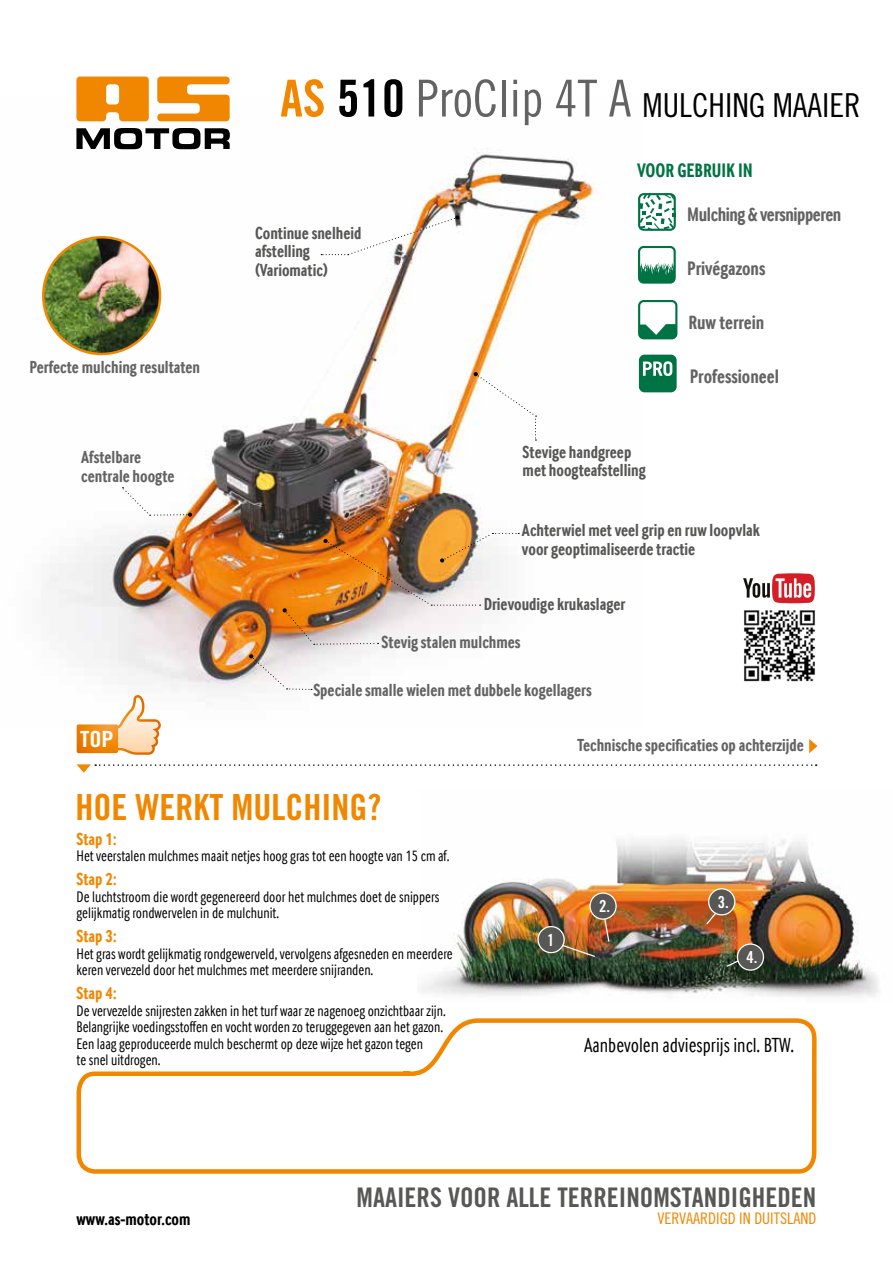
<style>
.page{position:relative;width:893px;height:1263px;background:#fff}
.page>*{position:absolute;margin:0;border:0;box-sizing:border-box;transform-origin:0 0}
.t1{font:36px "Trade Gothic Bold Cond Twenty";color:#f18700}
.t2{font:33px "Trade Gothic Cond Eighteen";color:#000}
.t3{font:27px "Trade Gothic LT Std Bd Cn 20";color:#575756}
.t4{font:22.35px "Trade Gothic Bold Cond Twenty";color:#fff;scale:1.09 1}
.t5{font:21px "Inter Face Da Ma Condensed";color:#000}
.t6{font:700 20.25px "Inter Face Da Ma Condensed";color:#646363}
.t7{font:700 20.25px "Inter Face Da Ma Condensed";letter-spacing:-.02em;color:#646363}
.t8{font:700 20.25px "Inter Face Da Ma Condensed";color:#007344}
.t9{font:700 18px/18.8px "Inter Face Da Ma Condensed";color:#575756}
.t10{font:700 18px/18.8px "Inter Face Da Ma Condensed";color:#646363}
.t11{font:700 18px "Inter Face Da Ma Condensed";color:#f18700}
.t12{font:700 18px "Inter Face Da Ma Condensed";color:#000}
.t13{font:16.5px "Trade Gothic Bold Cond Twenty";color:#fff}
.t14{font:15.9px "Trade Gothic LT Std Cn 18";color:#f18700}
.t15{font:15.75px/16.5px "Inter Face Da Ma Condensed";color:#000}
.s1{font-family:"Trade Gothic Bold Cond Twenty";font-size:51px;color:#f18700}
.s2{font-family:"Trade Gothic Bold Cond Twenty";font-size:51px}
.s3{font-size:51px;color:#646363}
</style>
<div class="page">
<img style="left:42px;top:121px;width:599px;height:607px">
<svg style="left:249px;top:654px;width:63px;height:36px"></svg>
<svg style="left:122px;top:487px;width:70px;height:30px"></svg>
<img style="left:43px;top:237px;width:117px;height:117px;border-radius:58px">
<div style="left:42px;top:236px;width:119px;height:119px;border:2px solid #f18700;border-radius:50%"></div>
<svg style="left:474px;top:372px;width:63px;height:68px"></svg>
<svg style="left:76px;top:1018px;width:741px;height:156px"></svg>
<svg style="left:77px;top:764px;width:740px;height:9px"></svg>
<svg style="left:77px;top:695px;width:84px;height:60px"></svg>
<svg style="left:809px;top:739px;width:8px;height:14px"></svg>
<svg style="left:76px;top:77px;width:73px;height:44px;background:#f2951f"></svg>
<svg style="left:157px;top:77px;width:73px;height:44px"></svg>
<svg style="left:76px;top:128px;width:154px;height:21px"></svg>
<div style="left:638px;top:193px;width:38px;height:38px;border:2px solid #007344;border-radius:5px"></div>
<svg style="left:639px;top:193px;width:36px;height:38px"></svg>
<svg style="left:641px;top:262px;width:32px;height:19px"></svg>
<div style="left:638px;top:246px;width:38px;height:38px;border:2px solid #007344;border-radius:5px"></div>
<svg style="left:641px;top:324px;width:33px;height:12px"></svg>
<div style="left:638px;top:300px;width:39px;height:39px;border:2px solid #007344;border-radius:5px"></div>
<div style="left:640px;top:356px;width:36px;height:35px;background:#007344;border-radius:5px"></div>
<div style="left:639px;top:355px;width:38px;height:37px;border:2px solid #007344;border-radius:5px"></div>
<svg style="left:643px;top:361px;width:29px;height:15px"></svg>
<img style="left:283px;top:533px;width:236px;height:112px">
<svg style="left:321px;top:215px;width:138px;height:40px"></svg>
<img style="left:421px;top:839px;width:458px;height:158px">
<div style="left:538px;top:926px;width:26px;height:27px;background:#575756;border-radius:50%"></div>
<div style="left:537px;top:926px;width:28px;height:27px;border:1px solid #fff;border-radius:50%"></div>
<div style="left:590px;top:893px;width:26px;height:26px;background:#575756;border-radius:50%"></div>
<div style="left:589px;top:892px;width:28px;height:28px;border:1px solid #fff;border-radius:50%"></div>
<svg style="left:725px;top:957px;width:17px;height:11px"></svg>
<div style="left:709px;top:889px;width:26px;height:26px;background:#575756;border-radius:50%"></div>
<div style="left:708px;top:888px;width:27px;height:27px;border:1px solid #fff;border-radius:50%"></div>
<div style="left:737px;top:944px;width:26px;height:26px;background:#575756;border-radius:50%"></div>
<div style="left:737px;top:943px;width:27px;height:28px;border:1px solid #fff;border-radius:50%"></div>
<svg style="left:561px;top:944px;width:35px;height:14px"></svg>
<svg style="left:603px;top:917px;width:7px;height:26px"></svg>
<svg style="left:705px;top:911px;width:12px;height:15px"></svg>
<svg style="left:743px;top:573px;width:72px;height:30px"></svg>
<img style="left:744px;top:610px;width:71px;height:72px">
<h2 class="t2" style="left:280px;top:85px;width:582px"><span class="s1">AS</span> <span class="s2">510</span> <span class="s3">ProClip 4T A</span> MULCHING MAAIER</h2>
<p class="t10" style="left:29px;top:357px;width:172px">Perfecte mulching resultaten</p>
<p class="t10" style="left:81px;top:447px;width:95px">Afstelbare centrale hoogte</p>
<p class="t9" style="left:255px;top:223px;width:108px">Continue snelheid afstelling (Variomatic)</p>
<p class="t8" style="left:637px;top:158px;width:117px">VOOR GEBRUIK IN</p>
<p class="t7" style="left:687px;top:201px;width:156px">Mulching &amp; versnipperen</p>
<p class="t6" style="left:687px;top:256px;width:80px">Privégazons</p>
<p class="t6" style="left:688px;top:309px;width:77px">Ruw terrein</p>
<p class="t9" style="left:523px;top:442px;width:125px">Stevige handgreep met hoogteafstelling</p>
<p class="t6" style="left:690px;top:363px;width:91px">Professioneel</p>
<p class="t9" style="left:522px;top:520px;width:239px">Achterwiel met veel grip en ruw loopvlak voor geoptimaliseerde tractie</p>
<p class="t9" style="left:484px;top:594px;width:143px">Drievoudige krukaslager</p>
<p class="t10" style="left:382px;top:632px;width:140px">Stevig stalen mulchmes</p>
<p class="t10" style="left:313px;top:680px;width:280px">Speciale smalle wielen met dubbele kogellagers</p>
<h3 class="t4" style="left:80px;top:725px;width:32px">TOP</h3>
<p class="t10" style="left:578px;top:735px;width:228px">Technische specificaties op achterzijde</p>
<h1 class="t1" style="left:75px;top:785px;width:307px">HOE WERKT MULCHING?</h1>
<p class="t11" style="left:77px;top:827px;width:42px">Stap 1:</p>
<p class="t15" style="left:77px;top:847px;width:374px">Het veerstalen mulchmes maait netjes hoog gras tot een hoogte van 15 cm af.</p>
<p class="t11" style="left:77px;top:868px;width:42px">Stap 2:</p>
<p class="t15" style="left:77px;top:888px;width:364px">De luchtstroom die wordt gegenereerd door het mulchmes doet de snippers gelijkmatig rondwervelen in de mulchunit.</p>
<p class="t11" style="left:77px;top:925px;width:42px">Stap 3:</p>
<p class="t15" style="left:77px;top:945px;width:378px">Het gras wordt gelijkmatig rondgewerveld, vervolgens afgesneden en meerdere keren vervezeld door het mulchmes met meerdere snijranden.</p>
<p class="t11" style="left:77px;top:982px;width:42px">Stap 4:</p>
<p class="t15" style="left:77px;top:1002px;width:371px">De vervezelde snijresten zakken in het turf waar ze nagenoeg onzichtbaar zijn.<br>Belangrijke voedingsstoffen en vocht worden zo teruggegeven aan het gazon.<br>Een laag geproduceerde mulch beschermt op deze wijze het gazon tegen<br>te snel uitdrogen.</p>
<p class="t13" style="left:547px;top:930px;width:9px">1</p>
<p class="t13" style="left:599px;top:896px;width:13px">2.</p>
<p class="t13" style="left:718px;top:892px;width:13px">3.</p>
<p class="t13" style="left:746px;top:947px;width:13px">4.</p>
<h3 class="t5" style="left:584px;top:1033px;width:211px">Aanbevolen adviesprijs incl. BTW.</h3>
<p class="t12" style="left:77px;top:1207px;width:116px">www.as-motor.com</p>
<h3 class="t3" style="left:357px;top:1181px;width:461px">MAAIERS VOOR ALLE TERREINOMSTANDIGHEDEN</h3>
<p class="t14" style="left:657px;top:1208px;width:161px">VERVAARDIGD IN DUITSLAND</p>
</div>
